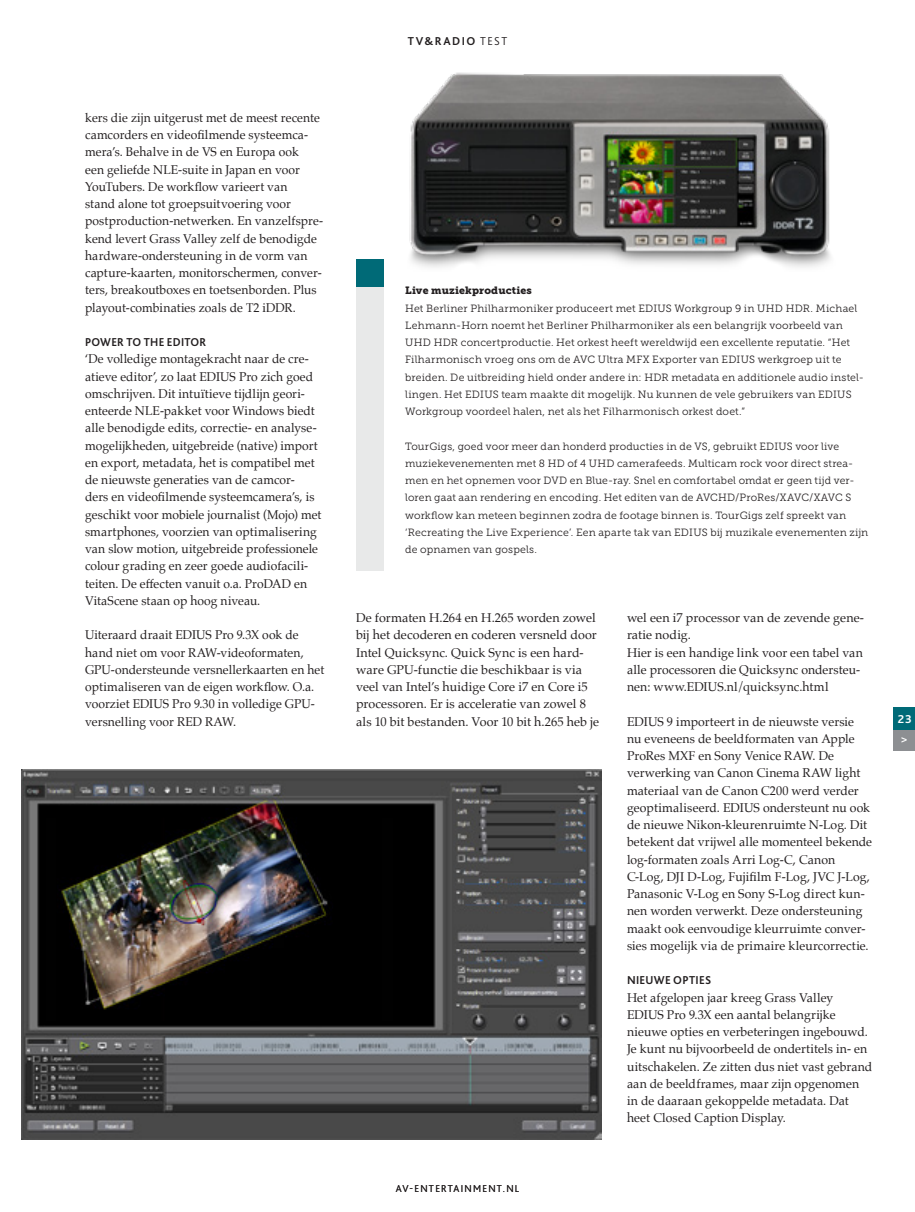
<style>
.page{position:relative;width:915px;height:1212px;background:#fff}
.page>*{position:absolute;margin:0;border:0;box-sizing:border-box;transform-origin:0 0}
.platte_tekst{font:12.75px/17.2px "Palatino";letter-spacing:.005em;color:#231f20;scale:.95 1}
.platte_tekst-2{font:12.75px/17.2px "Palatino";letter-spacing:.005em;color:#231f20;scale:.96 1}
.platte_tekst-3{font:12.75px/17.2px "Palatino";letter-spacing:.005em;color:#231f20}
.kop_alinea{font:700 12px "Bliss 2";letter-spacing:.025em;color:#231f20;scale:.95 1}
.kop_alinea-2{font:700 12px "Bliss 2";letter-spacing:.025em;color:#231f20;scale:.96 1}
.kop_alinea-3{font:700 12px "Bliss 2";letter-spacing:.025em;color:#231f20}
.kop_alinea-4{font:700 12px "Bliss 2";color:#fff}
.platte_tekst_kader{font:10.5px/17.2px "Museo Slab 300";letter-spacing:.015em;color:#231f20}
.platte_tekst_kader-2{font:10.5px "Museo Slab 900";letter-spacing:.015em;color:#231f20}
.kop_alinea-5{font:300 10.5px "Bliss 2";letter-spacing:.125em;color:#231f20}
.s1{font-weight:300}
</style>
<div class="page">
<div style="left:893px;top:728px;width:21px;height:22px;background:#8d8f92"></div>
<div style="left:893px;top:707px;width:21px;height:22px;background:#006a77"></div>
<div style="left:356px;top:260px;width:27px;height:310px;background:#e8e9e9"></div>
<img style="left:366px;top:72px;width:465px;height:200px">
<div style="left:356px;top:260px;width:27px;height:27px;background:#006a77"></div>
<img style="left:21px;top:769px;width:580px;height:370px">
<p class="platte_tekst" style="left:85px;top:109px;width:252px">kers die zijn uitgerust met de meest recente camcorders en videofilmende systeemca&shy;mera’s. Behalve in de VS en Europa ook<br>een geliefde NLE-suite in Japan en voor YouTubers. De workflow varieert van<br>stand alone tot groepsuitvoering voor postproduction-netwerken. En vanzelfspre&shy;kend levert Grass Valley zelf de benodigde hardware-ondersteuning in de vorm van capture-kaarten, monitorschermen, conver&shy;ters, breakoutboxes en toetsenborden. Plus playout-combinaties zoals de T2 iDDR.</p>
<p class="kop_alinea" style="left:85px;top:335px;width:129px">POWER TO THE EDITOR</p>
<p class="platte_tekst" style="left:85px;top:350px;width:250px">‘De volledige montagekracht naar de cre&shy;atieve editor’, zo laat EDIUS Pro zich goed omschrijven. Dit intuïtieve tijdlijn geori&shy;ënteerde NLE-pakket voor Windows biedt alle benodigde edits, correctie- en analyse&shy;mogelijkheden, uitgebreide (native) import en export, metadata, het is compatibel met de nieuwste generaties van de camcor-<br>ders en videofilmende systeemcamera’s, is geschikt voor mobiele journalist (Mojo) met smartphones, voorzien van optimalisering van slow motion, uitgebreide professionele colour grading en zeer goede audiofacili&shy;teiten. De effecten vanuit o.a. ProDAD en VitaScene staan op hoog niveau.</p>
<p class="platte_tekst" style="left:85px;top:626px;width:253px">Uiteraard draait EDIUS Pro 9.3X ook de hand niet om voor RAW-videoformaten, GPU-ondersteunde versnellerkaarten en het optimaliseren van de eigen workflow. O.a. voorziet EDIUS Pro 9.30 in volledige GPU&shy;versnelling voor RED RAW.</p>
<p class="kop_alinea-3" style="left:407px;top:33px;width:101px">TV&amp;RADIO <span class="s1">TEST</span></p>
<p class="platte_tekst_kader-2" style="left:405px;top:284px;width:128px">Live muziekproducties</p>
<p class="platte_tekst_kader" style="left:405px;top:299px;width:460px">Het Berliner Philharmoniker produceert met EDIUS Workgroup 9 in UHD HDR. Michael Lehmann-Horn noemt het Berliner Philharmoniker als een belangrijk voorbeeld van UHD HDR concertproductie. Het orkest heeft wereldwijd een excellente reputatie. “Het Filharmonisch vroeg ons om de AVC Ultra MFX Exporter van EDIUS werkgroep uit te breiden. De uitbreiding hield onder andere in: HDR metadata en additionele audio instel&shy;lingen. Het EDIUS team maakte dit mogelijk. Nu kunnen de vele gebruikers van EDIUS Workgroup voordeel halen, net als het Filharmonisch orkest doet.”</p>
<p class="platte_tekst_kader" style="left:405px;top:437px;width:464px">TourGigs, goed voor meer dan honderd producties in de VS, gebruikt EDIUS voor live muziekevenementen met 8 HD of 4 UHD camerafeeds. Multicam rock voor direct strea&shy;men en het opnemen voor DVD en Blue-ray. Snel en comfortabel omdat er geen tijd ver&shy;loren gaat aan rendering en encoding. Het editen van de AVCHD/ProRes/XAVC/XAVC S workflow kan meteen beginnen zodra de footage binnen is. TourGigs zelf spreekt van ‘Recreating the Live Experience’. Een aparte tak van EDIUS bij muzikale evenementen zijn de opnamen van gospels.</p>
<p class="platte_tekst-3" style="left:356px;top:609px;width:244px">De formaten H.264 en H.265 worden zowel bij het decoderen en coderen versneld door Intel Quicksync. Quick Sync is een hard&shy;ware GPU-functie die beschikbaar is via veel van Intel’s huidige Core i7 en Core i5 processoren. Er is acceleratie van zowel 8 als 10 bit bestanden. Voor 10 bit h.265 heb je</p>
<p class="platte_tekst-3" style="left:626px;top:609px;width:238px">wel een i7 processor van de zevende gene&shy;ratie nodig.</p>
<p class="platte_tekst-2" style="left:626px;top:643px;width:247px">Hier is een handige link voor een tabel van alle processoren die Quicksync ondersteu&shy;nen: www.EDIUS.nl/quicksync.html</p>
<p class="platte_tekst-2" style="left:626px;top:712px;width:257px">EDIUS 9 importeert in de nieuwste versie<br>nu eveneens de beeldformaten van Apple ProRes MXF en Sony Venice RAW. De verwerking van Canon Cinema RAW light materiaal van de Canon C200 werd verder geoptimaliseerd. EDIUS ondersteunt nu ook de nieuwe Nikon-kleurenruimte N-Log. Dit betekent dat vrijwel alle momenteel bekende log-formaten zoals Arri Log-C, Canon C-Log, DJI D-Log, Fujifilm F-Log, JVC J-Log, Panasonic V-Log en Sony S-Log direct kun&shy;nen worden verwerkt. Deze ondersteuning maakt ook eenvoudige kleurruimte conver&shy;sies mogelijk via de primaire kleurcorrectie.</p>
<p class="kop_alinea-2" style="left:626px;top:973px;width:89px">NIEUWE OPTIES</p>
<p class="platte_tekst-2" style="left:626px;top:988px;width:257px">Het afgelopen jaar kreeg Grass Valley EDIUS Pro 9.3X een aantal belangrijke nieuwe opties en verbeteringen ingebouwd.<br>Je kunt nu bijvoorbeeld de ondertitels in- en uitschakelen. Ze zitten dus niet vast gebrand aan de beeldframes, maar zijn opgenomen in de daaraan gekoppelde metadata. Dat heet Closed Caption Display.</p>
<p class="kop_alinea-5" style="left:395px;top:1182px;width:125px">AV-ENTERTAINMENT.NL</p>
<p class="kop_alinea-4" style="left:897px;top:711px;width:16px">23</p>
<p class="kop_alinea-4" style="left:900px;top:732px;width:8px">&gt;</p>
</div>
